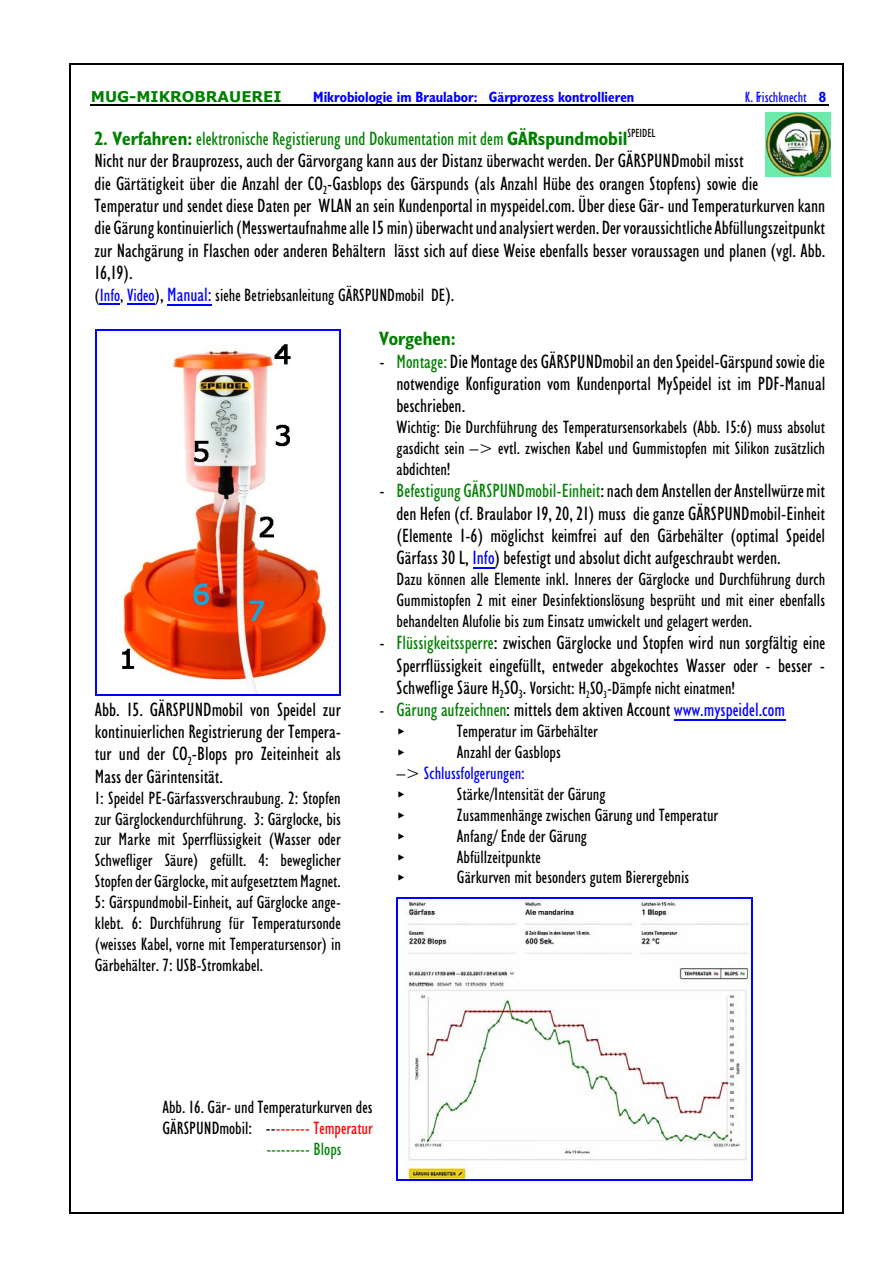
<style>
.page{position:relative;width:893px;height:1263px;background:#fff}
.page>*{position:absolute;margin:0;border:0;box-sizing:border-box;transform-origin:0 0}
.t1{font:condensed 19.5px/22.4px "Humanist 521 BT";color:#000;text-align:justify}
.t2{font:700 condensed 19.5px "Humanist 521 BT";color:#008000}
.t3{font:condensed 18px/20.9px "Humanist 521 BT";color:#000;text-align:justify}
.t4{font:italic condensed 18px/20.9px "Humanist 521 BT";color:#000;text-align:justify}
.t5{font:condensed 18px "Humanist 521 BT";color:#f00}
.t6{font:condensed 18px "Humanist 521 BT";color:#00f}
.t7{font:condensed 18px "Humanist 521 BT";color:#008000}
.t8{font:700 condensed 15px "Humanist 521 BT";color:#00f}
.t9{font:700 15px "Verdana";color:#008000}
.t10{font:condensed 15px "Humanist 521 BT";color:#00f}
.s1{font-weight:700}
.s2{font-weight:700;color:#008000}
.s3{color:#008000}
.s4{color:#00f}
.s5{font-size:19.5px}
.s6{font-size:19.5px;color:#00f}
.s7{font-style:normal;font-size:19.5px}
.s8{font-style:italic;font-size:18px}
.s9{color:#000}
</style>
<div class="page">
<hr style="left:69px;top:64px;width:2px;height:1149px;background:#000">
<hr style="left:842px;top:64px;width:2px;height:1149px;background:#000">
<hr style="left:69px;top:64px;width:774px;height:1px;background:#000">
<hr style="left:69px;top:1212px;width:774px;height:2px;background:#000">
<hr style="left:90px;top:105px;width:739px;height:1px;background:#000">
<img style="left:96px;top:330px;width:244px;height:364px">
<hr style="left:95px;top:329px;width:1px;height:366px;background:#00f">
<hr style="left:340px;top:329px;width:1px;height:366px;background:#00f">
<hr style="left:95px;top:329px;width:246px;height:1px;background:#00f">
<hr style="left:95px;top:694px;width:246px;height:1px;background:#00f">
<img style="left:398px;top:898px;width:353px;height:281px">
<hr style="left:397px;top:897px;width:1px;height:283px;background:#00f">
<hr style="left:751px;top:897px;width:1px;height:283px;background:#00f">
<hr style="left:397px;top:897px;width:355px;height:1px;background:#00f">
<hr style="left:397px;top:1179px;width:355px;height:1px;background:#00f">
<svg style="left:100px;top:304px;width:20px;height:1px"></svg>
<svg style="left:127px;top:304px;width:28px;height:1px"></svg>
<hr style="left:167px;top:304px;width:45px;height:1px;background:#00f">
<svg style="left:473px;top:567px;width:21px;height:1px"></svg>
<hr style="left:674px;top:719px;width:111px;height:1px;background:#00f">
<img style="left:765px;top:113px;width:65px;height:64px">
<p class="t9" style="left:91px;top:90px;width:192px">MUG-MIKROBRAUEREI</p>
<p class="t8" style="left:313px;top:90px;width:323px">Mikrobiologie im Braulabor: Gärprozess kontrollieren</p>
<p class="t10" style="left:745px;top:90px;width:83px">K. Frischknecht <span class="s1">8</span></p>
<p class="t1" style="left:94px;top:129px;width:732px;text-align:left"><span class="s2">2. Verfahren:</span> <span class="s3">elektronische Registierung und Dokumentation mit dem</span> <span class="s2">GÄRspundmobil</span><sup>SPEIDEL<br></sup>Nicht nur der Brauprozess, auch der Gärvorgang kann aus der Distanz überwacht werden. Der GÄRSPUNDmobil misst<br>die Gärtätigkeit über die Anzahl der CO<sub>2</sub>-Gasblops des Gärspunds (als Anzahl Hübe des orangen Stopfens) sowie die Temperatur und sendet diese Daten per WLAN an sein Kundenportal in myspeidel.com. Über diese Gär- und Temperaturkurven kann die Gärung kontinuierlich (Messwertaufnahme alle 15 min) überwacht und analysiert werden. Der voraussichtliche Abfüllungszeitpunkt zur Nachgärung in Flaschen oder anderen Behältern lässt sich auf diese Weise ebenfalls besser voraussagen und planen (vgl. Abb.<br>16,19).</p>
<p class="t3" style="left:94px;top:286px;width:361px">(<span class="s4">Info</span>, <span class="s4">Video</span>)<span class="s5">,</span> <span class="s6">Manual:</span> siehe Betriebsanleitung GÄRSPUNDmobil DE<span class="s5">).</span></p>
<p class="t2" style="left:379px;top:331px;width:78px">Vorgehen:</p>
<p class="t1" style="left:397px;top:351px;width:430px;text-indent:-17px">- <span class="s3">Montage:</span> Die Montage des GÄRSPUNDmobil an den Speidel-Gärspund sowie die notwendige Konfiguration vom Kundenportal MySpeidel ist im PDF-Manual beschrieben.</p>
<p class="t4" style="left:397px;top:418px;width:430px">Wichtig: Die Durchführung des Temperatursensorkabels (Abb. 15:6) muss absolut gasdicht sein –&gt; evtl. zwischen Kabel und Gummistopfen mit Silikon zusätzlich abdichten!</p>
<p class="t1" style="left:397px;top:481px;width:430px;text-indent:-17px">- <span class="s3">Befestigung GÄRSPUNDmobil-Einheit</span>: nach dem Anstellen der Anstellwürze mit den Hefen (cf. Braulabor 19, 20, 21) muss die ganze GÄRSPUNDmobil-Einheit (Elemente 1-6) möglichst keimfrei auf den Gärbehälter (optimal Speidel Gärfass 30 L, <span class="s4">Info</span>) befestigt und absolut dicht aufgeschraubt werden.</p>
<p class="t4" style="left:397px;top:570px;width:430px">Dazu können alle Elemente inkl. Inneres der Gärglocke und Durchführung durch Gummistopfen 2 mit einer Desinfektionslösung besprüht und mit einer ebenfalls behandelten Alufolie bis zum Einsatz umwickelt und gelagert werden.</p>
<p class="t1" style="left:379px;top:633px;width:447px;text-align:right">- <span class="s3">Flüssigkeitssperre</span>: zwischen Gärglocke und Stopfen wird nun sorgfältig eine<br>Sperrflüssigkeit eingefüllt, entweder abgekochtes Wasser oder - besser -</p>
<p class="t4" style="left:397px;top:679px;width:340px"><span class="s7">Schweflige Säure H</span><sub>2</sub><span class="s7">SO</span><sub>3</sub><span class="s7">.</span> Vorsicht: H<sub>2</sub>SO<sub>3</sub>-Dämpfe nicht einatmen!</p>
<p class="t1" style="left:379px;top:700px;width:407px"><span class="s8">-</span> <span class="s3">Gärung aufzeichnen</span>: mittels dem aktiven Account <span class="s4">www.myspeidel.com</span></p>
<p class="t3" style="left:457px;top:722px;width:142px">Temperatur im Gärbehälter</p>
<p class="t3" style="left:457px;top:743px;width:105px">Anzahl der Gasblops</p>
<p class="t6" style="left:397px;top:765px;width:130px"><span class="s9">–&gt;</span> Schlussfolgerungen:</p>
<p class="t3" style="left:457px;top:785px;width:150px">Stärke/Intensität der Gärung</p>
<p class="t3" style="left:457px;top:806px;width:263px">Zusammenhänge zwischen Gärung und Temperatur</p>
<p class="t3" style="left:457px;top:826px;width:132px">Anfang/ Ende der Gärung</p>
<p class="t3" style="left:457px;top:847px;width:85px">Abfüllzeitpunkte</p>
<p class="t3" style="left:457px;top:868px;width:234px">Gärkurven mit besonders gutem Bierergebnis</p>
<p class="t1" style="left:95px;top:699px;width:248px">Abb. 15. GÄRSPUNDmobil von Speidel zur kontinuierlichen Registrierung der Tempera&shy;tur und der CO<sub>2</sub>-Blops pro Zeiteinheit als Mass der Gärintensität.</p>
<p class="t3" style="left:95px;top:788px;width:248px">1: Speidel PE-Gärfassverschraubung. 2: Stopfen zur Gärglockendurchführung. 3: Gärglocke, bis zur Marke mit Sperrflüssigkeit (Wasser oder Schwefliger Säure) gefüllt. 4: beweglicher Stopfen der Gärglocke, mit aufgesetztem Magnet.<br>5: Gärspundmobil-Einheit, auf Gärglocke ange&shy;klebt. 6: Durchführung für Temperatursonde (weisses Kabel, vorne mit Temperatursensor) in Gärbehälter. 7: USB-Stromkabel.</p>
<p class="t3" style="left:162px;top:1098px;width:212px">Abb. 16. Gär- und Temperaturkurven des</p>
<p class="t5" style="left:162px;top:1120px;width:212px"><span class="s9">GÄRSPUNDmobil: --</span>------- Temperatur</p>
<p class="t7" style="left:266px;top:1141px;width:77px">--------- Blops</p>
</div>
